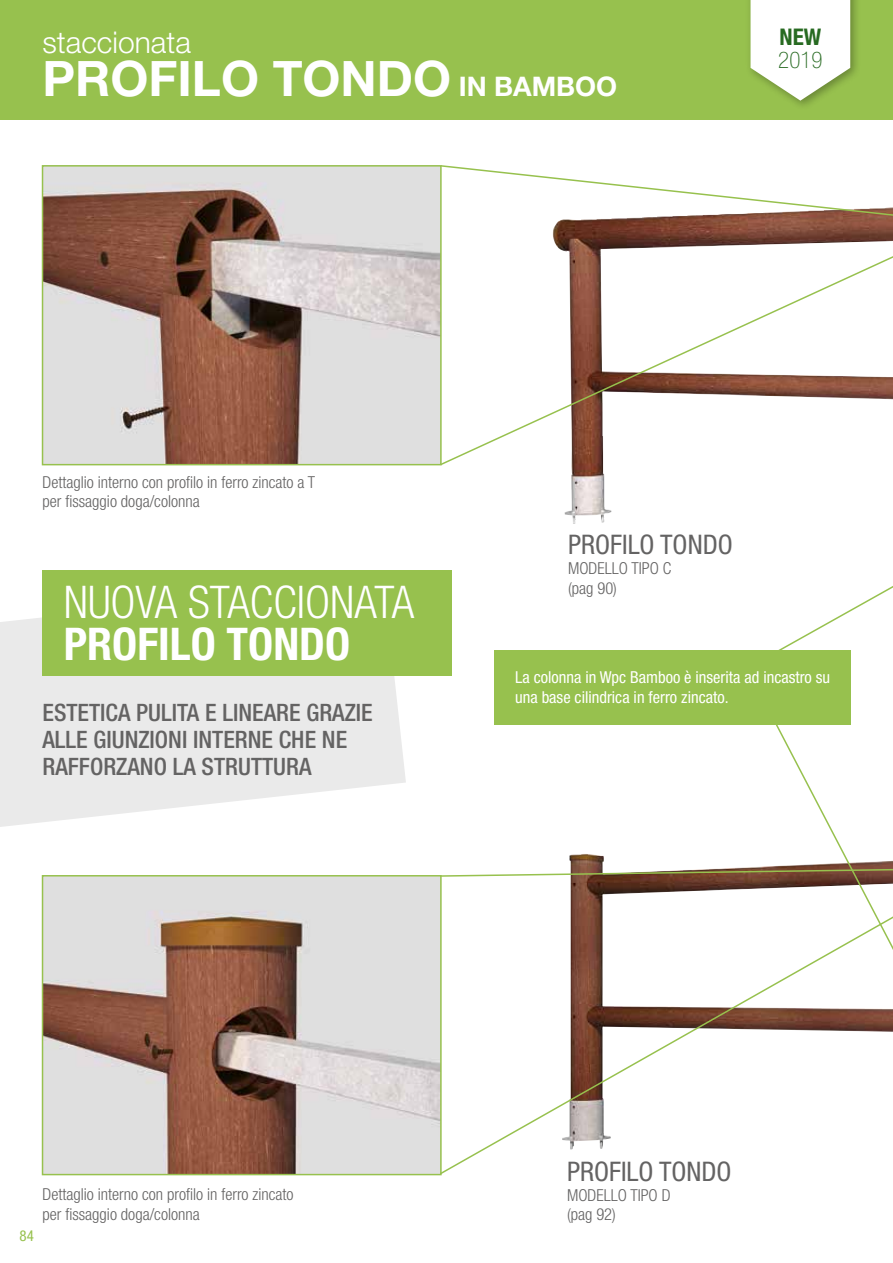
<style>
.page{position:relative;width:893px;height:1263px;background:#fff}
.page>*{position:absolute;margin:0;border:0;box-sizing:border-box;transform-origin:0 0}
.t1{font:700 48.9px "Helvetica Neue LT Std";color:#fff}
.t2{font:300 condensed 45.15px "Helvetica Neue LT Std";color:#fff}
.t3{font:700 condensed 45.15px "Helvetica Neue LT Std";color:#fff}
.t4{font:300 30px "Helvetica Neue LT Std";color:#fff}
.t5{font:condensed 27px "Helvetica Neue LT Std";color:#646363}
.t6{font:500 condensed 24px/27px "Helvetica Neue LT Std";color:#646363}
.t7{font:100 condensed 22.95px "Helvetica Neue LT Std";color:#276a21}
.t8{font:700 condensed 22.95px "Helvetica Neue LT Std";color:#276a21}
.t9{font:300 condensed 16.5px/19.8px "Helvetica Neue LT Std";color:#646363}
.t10{font:condensed 16.5px/19.8px "Helvetica Neue LT Std";color:#fff}
.t11{font:condensed 15px "Helvetica Neue LT Std";color:#97c14e}
.s1{font-size:27px}
</style>
<div class="page">
<svg style="left:0;top:573px;width:413px;height:254px"></svg>
<div style="left:0;top:0;width:893px;height:120px;background:#97c14e"></div>
<img style="left:564px;top:467px;width:48px;height:57px">
<img style="left:569px;top:854px;width:205px;height:13px">
<img style="left:45px;top:878px;width:393px;height:294px">
<div style="left:42px;top:875px;width:400px;height:300px;border:2px solid #97c14e"></div>
<img style="left:45px;top:168px;width:394px;height:294px">
<div style="left:42px;top:165px;width:400px;height:300px;border:2px solid #97c14e"></div>
<div style="left:43px;top:570px;width:409px;height:105px;background:#97c14e"></div>
<div style="left:745px;top:0;width:116px;height:111px;background:#000;opacity:.3"></div>
<svg style="left:750px;top:0;width:100px;height:101px;background:#ebf2df"></svg>
<div style="left:494px;top:650px;width:356px;height:74px;background:#97c14e"></div>
<svg style="left:439px;top:165px;width:454px;height:56px"></svg>
<svg style="left:570px;top:867px;width:204px;height:3px"></svg>
<svg style="left:439px;top:221px;width:454px;height:246px"></svg>
<svg style="left:438px;top:870px;width:336px;height:306px"></svg>
<svg style="left:778px;top:586px;width:115px;height:68px"></svg>
<svg style="left:774px;top:723px;width:119px;height:309px"></svg>
<h3 class="t4" style="left:43px;top:24px;width:150px">staccionata</h3>
<h1 class="t1" style="left:43px;top:49px;width:576px">PROFILO TONDO <span class="s1">IN BAMBOO</span></h1>
<h3 class="t8" style="left:779px;top:23px;width:43px">NEW</h3>
<h3 class="t7" style="left:778px;top:47px;width:46px">2019</h3>
<p class="t9" style="left:43px;top:472px;width:274px">Dettaglio interno con profilo in ferro zincato a T per fissaggio doga/colonna</p>
<h2 class="t2" style="left:64px;top:576px;width:352px">NUOVA STACCIONATA</h2>
<h2 class="t3" style="left:64px;top:616px;width:288px">PROFILO TONDO</h2>
<h3 class="t5" style="left:568px;top:529px;width:166px">PROFILO TONDO</h3>
<p class="t9" style="left:568px;top:558px;width:105px">MODELLO TIPO C (pag 90)</p>
<h3 class="t6" style="left:43px;top:699px;width:332px">ESTETICA PULITA E LINEARE GRAZIE<br>ALLE GIUNZIONI INTERNE CHE NE<br>RAFFORZANO LA STRUTTURA</h3>
<p class="t10" style="left:515px;top:667px;width:317px">La colonna in Wpc Bamboo è inserita ad incastro su una base cilindrica in ferro zincato.</p>
<p class="t11" style="left:20px;top:1226px;width:16px">84</p>
<p class="t9" style="left:43px;top:1184px;width:252px">Dettaglio interno con profilo in ferro zincato per fissaggio doga/colonna</p>
<h3 class="t5" style="left:567px;top:1156px;width:166px">PROFILO TONDO</h3>
<p class="t9" style="left:567px;top:1185px;width:105px">MODELLO TIPO D (pag 92)</p>
</div>
